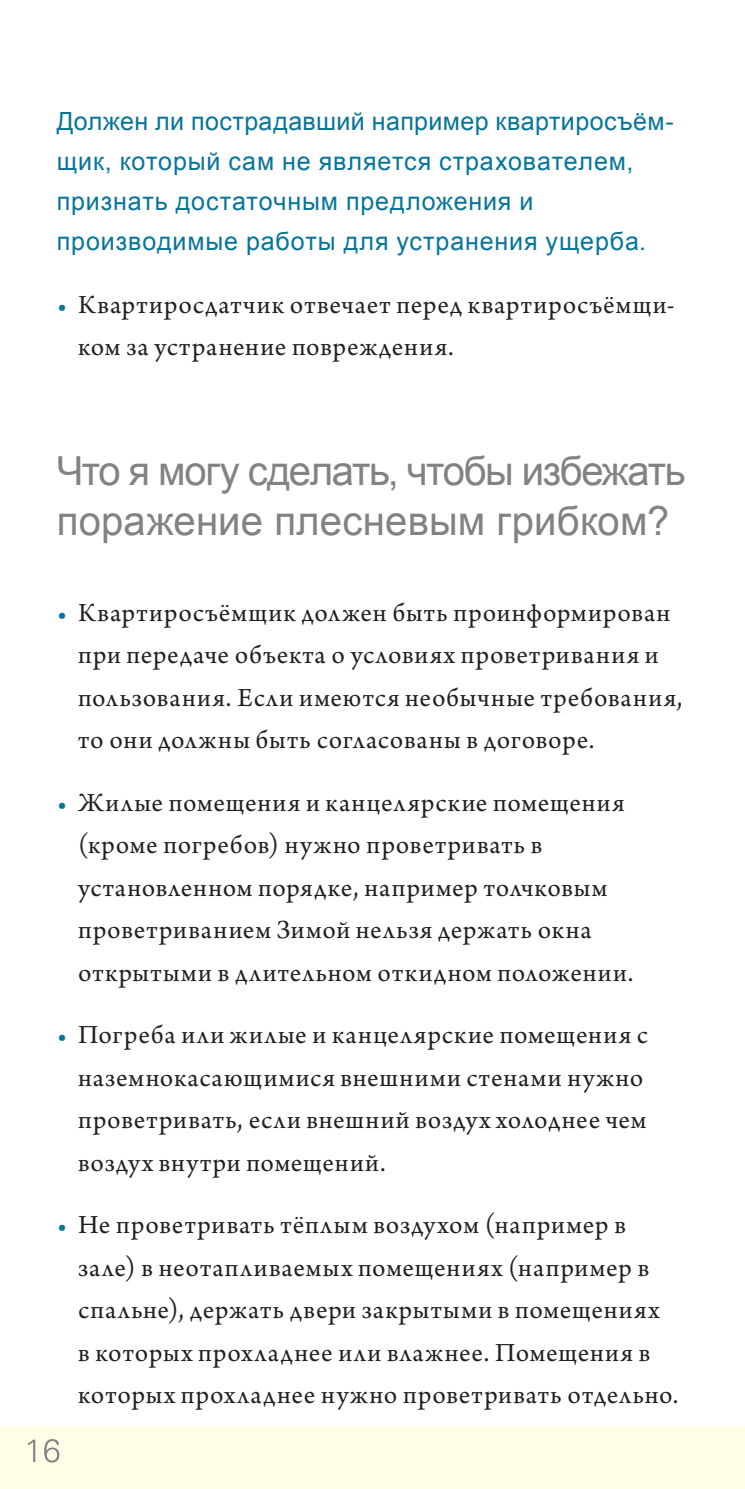
<style>
.page{position:relative;width:745px;height:1489px;background:#fff}
.page>*{position:absolute;margin:0;border:0;box-sizing:border-box;transform-origin:0 0}
.t1{font:40px/50px "Arial";letter-spacing:-.005em;color:#808285}
.t2{font:27.5px/42.5px "Arno Pro";letter-spacing:.03em;color:#231f20}
.t3{font:25px/40px "Arial";letter-spacing:.035em;color:#077599}
.s1{color:#077599}
</style>
<div class="page">
<div style="left:0;top:1426px;width:744px;height:62px;background:#fffde5"></div>
<svg style="left:28px;top:1439px;width:31px;height:23px"></svg>
<p class="t3" style="left:57px;top:102px;width:618px">Должен ли пострадавший например квартиросъём&shy;щик, который сам не является страхователем, признать достаточным предложения и производимые работы для устранения ущерба.</p>
<p class="t2" style="left:78px;top:285px;width:598px;text-indent:-21px"><span class="s1">•</span> Квартиросдатчик отвечает перед квартиросъёмщи&shy;ком за устранение повреждения.</p>
<h1 class="t1" style="left:57px;top:447px;width:630px">Что я могу сделать, чтобы избежать поражение плесневым грибком?</h1>
<p class="t2" style="left:78px;top:592px;width:605px;text-indent:-21px"><span class="s1">•</span> Квартиросъёмщик должен быть проинформирован при передаче объекта о условиях проветривания и пользования. Если имеются необычные требования, то они должны быть согласованы в договоре.</p>
<p class="t2" style="left:78px;top:782px;width:556px;text-indent:-21px"><span class="s1">•</span> Жилые помещения и канцелярские помещения (кроме погребов) нужно проветривать в установленном порядке, например толчковым проветриванием Зимой нельзя держать окна открытыми в длительном откидном положении.</p>
<p class="t2" style="left:78px;top:1015px;width:571px;text-indent:-21px"><span class="s1">•</span> Погреба или жилые и канцелярские помещения с наземнокасающимися внешними стенами нужно проветривать, если внешний воздух холоднее чем воздух внутри помещений.</p>
<p class="t2" style="left:78px;top:1205px;width:601px;text-indent:-21px"><span class="s1">•</span> Не проветривать тёплым воздухом (например в зале) в неотапливаемых помещениях (например в спальне), держать двери закрытыми в помещениях<br>в которых прохладнее или влажнее. Помещения в которых прохладнее нужно проветривать отдельно.</p>
</div>
